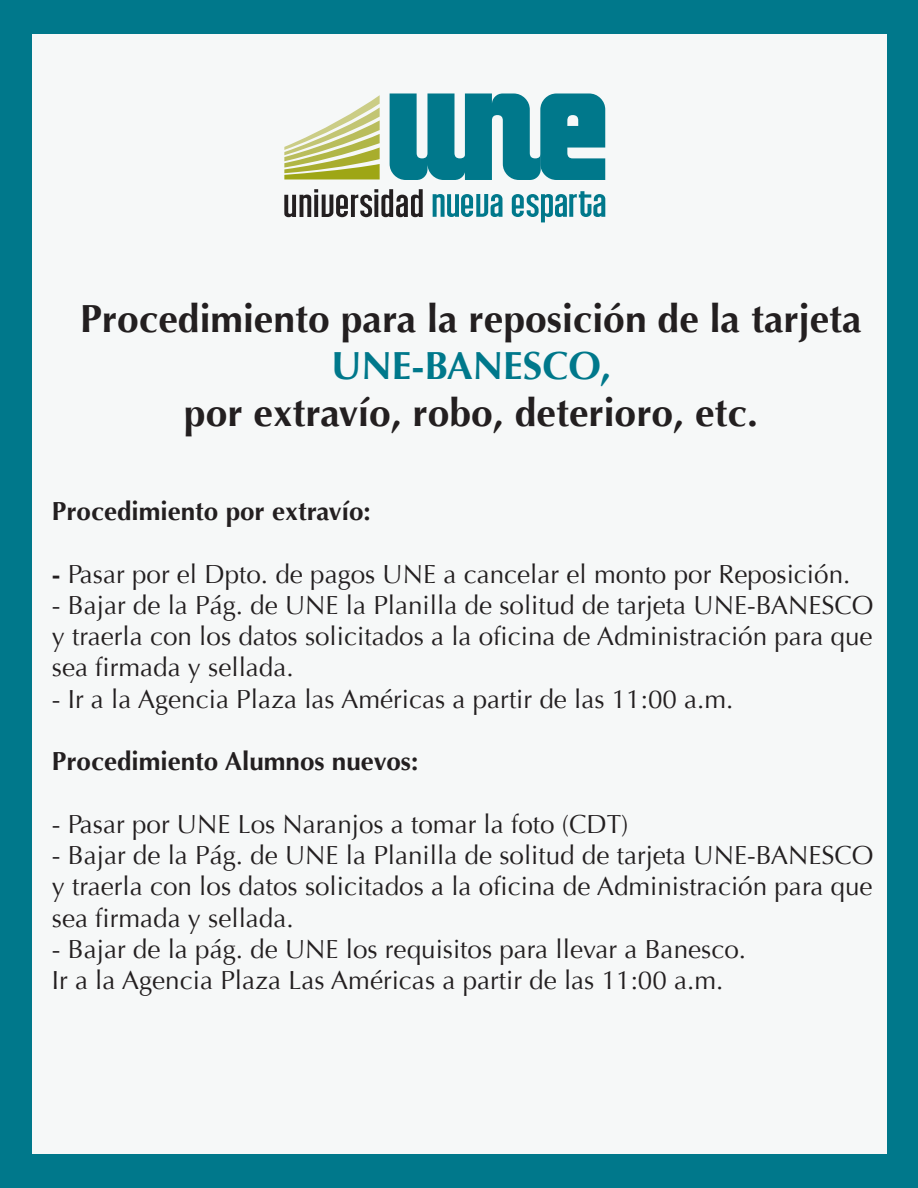
<style>
.page{position:relative;width:918px;height:1188px;background:#00788b}
.page>*{position:absolute;margin:0;border:0;box-sizing:border-box;transform-origin:0 0}
.t1{font:700 39.15px "Optima";color:#231f20}
.t2{font:700 39.15px "Optima";color:#00788b}
.t3{font:26.1px/31.2px "Optima";color:#231f20;text-align:justify}
.t4{font:700 26.1px "Optima";color:#231f20}
.s1{font-weight:700}
</style>
<div class="page">
<div style="left:32px;top:34px;width:855px;height:1119px;background:#f6f8f8"></div>
<svg style="left:390px;top:93px;width:215px;height:87px"></svg>
<svg style="left:284px;top:95px;width:96px;height:84px"></svg>
<svg style="left:284px;top:189px;width:139px;height:28px"></svg>
<svg style="left:433px;top:194px;width:69px;height:23px"></svg>
<svg style="left:512px;top:191px;width:93px;height:31px"></svg>
<h1 class="t1" style="left:80px;top:296px;width:783px">Procedimiento para la reposición de la tarjeta</h1>
<h1 class="t2" style="left:331px;top:343px;width:281px">UNE-BANESCO,</h1>
<h1 class="t1" style="left:184px;top:390px;width:576px">por extravío, robo, deterioro, etc.</h1>
<p class="t4" style="left:52px;top:496px;width:320px">Procedimiento por extravío:</p>
<p class="t3" style="left:52px;top:559px;width:800px"><span class="s1">-</span> Pasar por el Dpto. de pagos UNE a cancelar el monto por Reposición.</p>
<p class="t3" style="left:52px;top:590px;width:823px">- Bajar de la Pág. de UNE la Planilla de solitud de tarjeta UNE-BANESCO y traerla con los datos solicitados a la oficina de Administración para que sea firmada y sellada.</p>
<p class="t3" style="left:52px;top:684px;width:683px">- Ir a la Agencia Plaza las Américas a partir de las 11:00 a.m.</p>
<p class="t4" style="left:52px;top:746px;width:368px">Procedimiento Alumnos nuevos:</p>
<p class="t3" style="left:52px;top:809px;width:578px">- Pasar por UNE Los Naranjos a tomar la foto (CDT)</p>
<p class="t3" style="left:52px;top:840px;width:823px">- Bajar de la Pág. de UNE la Planilla de solitud de tarjeta UNE-BANESCO y traerla con los datos solicitados a la oficina de Administración para que sea firmada y sellada.</p>
<p class="t3" style="left:52px;top:934px;width:696px">- Bajar de la pág. de UNE los requisitos para llevar a Banesco.<br>Ir a la Agencia Plaza Las Américas a partir de las 11:00 a.m.</p>
</div>
